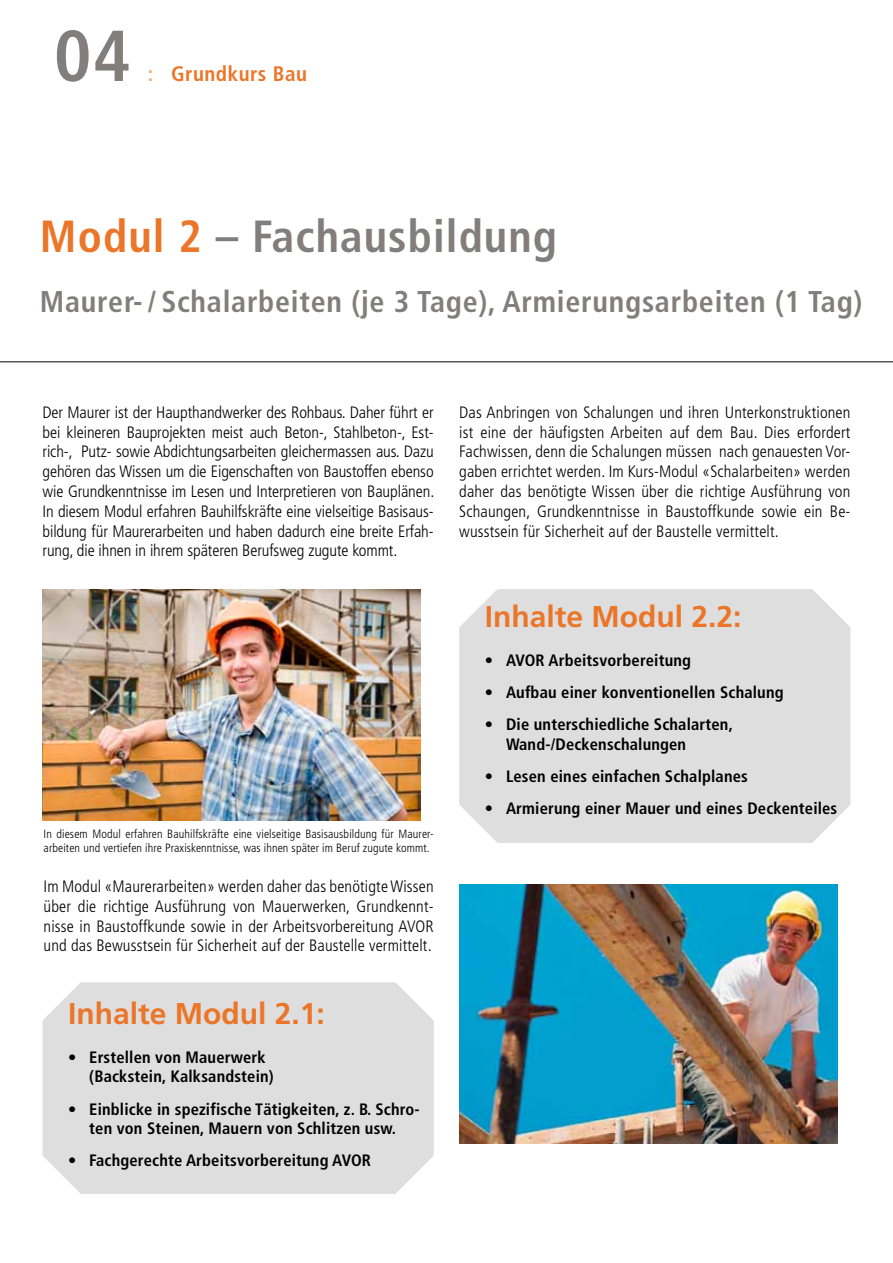
<style>
.page{position:relative;width:893px;height:1263px;background:#fff}
.page>*{position:absolute;margin:0;border:0;box-sizing:border-box;transform-origin:0 0}
.t1{font:700 condensed 72px "Frutiger";color:#817e7b}
.t2{font:700 condensed 45px "Frutiger";letter-spacing:.025em;color:#817e7b}
.t3{font:700 condensed 30px "Frutiger";letter-spacing:.025em;color:#817e7b}
.t4{font:700 30px "Frutiger";color:#eb7629}
.t5{font:700 condensed 21px "Frutiger";letter-spacing:.025em;color:#eb7629}
.t6{font:300 condensed 16.5px/19.8px "Frutiger";letter-spacing:.01em;color:#000;text-align:justify}
.t7{font:700 condensed 16.5px/19.5px "Frutiger";letter-spacing:.01em;color:#000}
.t8{font:300 condensed 12px/14.4px "Frutiger";letter-spacing:.01em;color:#000}
.s1{color:#f6ac6e}
.s2{color:#eb7629}
</style>
<div class="page">
<hr style="left:0;top:361px;width:893px;height:1px;background:#000">
<div style="left:43px;top:982px;width:391px;height:212px;background:#dedede"></div>
<div style="left:459px;top:589px;width:391px;height:254px;background:#dedede"></div>
<img style="left:43px;top:589px;width:378px;height:232px">
<img style="left:459px;top:884px;width:379px;height:259px">
<h1 class="t1" style="left:54px;top:18px;width:78px">04</h1>
<p class="t5" style="left:148px;top:63px;width:161px"><span class="s1">:</span> Grundkurs Bau</p>
<h2 class="t2" style="left:40px;top:213px;width:519px"><span class="s2">Modul 2</span> – Fachausbildung</h2>
<h3 class="t3" style="left:40px;top:286px;width:824px">Maurer- / Schalarbeiten (je 3 Tage), Armierungsarbeiten (1 Tag)</h3>
<p class="t6" style="left:43px;top:403px;width:393px">Der Maurer ist der Haupthandwerker des Rohbaus. Daher führt er bei kleineren Bauprojekten meist auch Beton-, Stahlbeton-, Est&shy;rich-, Putz- sowie Abdichtungsarbeiten gleichermassen aus. Dazu gehören das Wissen um die Eigenschaften von Baustoffen ebenso wie Grundkenntnisse im Lesen und Interpretieren von Bauplänen.<br>In diesem Modul erfahren Bauhilfskräfte eine vielseitige Basisaus&shy;bildung für Maurerarbeiten und haben dadurch eine breite Erfah&shy;rung, die ihnen in ihrem späteren Berufsweg zugute kommt.</p>
<p class="t6" style="left:459px;top:403px;width:393px">Das Anbringen von Schalungen und ihren Unterkonstruktionen ist eine der häufigsten Arbeiten auf dem Bau. Dies erfordert Fachwissen, denn die Schalungen müssen nach genauesten Vor&shy;gaben errichtet werden. Im Kurs-Modul «Schalarbeiten» werden daher das benötigte Wissen über die richtige Ausführung von Schaungen, Grundkenntnisse in Baustoffkunde sowie ein Be&shy;wusstsein für Sicherheit auf der Baustelle vermittelt.</p>
<p class="t8" style="left:44px;top:827px;width:392px">In diesem Modul erfahren Bauhilfskräfte eine vielseitige Basisausbildung für Maurer&shy;arbeiten und vertiefen ihre Praxiskenntnisse, was ihnen später im Beruf zugute kommt.</p>
<p class="t6" style="left:44px;top:877px;width:392px">Im Modul «Maurerarbeiten» werden daher das benötigte Wissen über die richtige Ausführung von Mauerwerken, Grundkennt&shy;nisse in Baustoffkunde sowie in der Arbeitsvorbereitung AVOR und das Bewusstsein für Sicherheit auf der Baustelle vermittelt.</p>
<h3 class="t4" style="left:68px;top:1001px;width:258px">Inhalte Modul 2.1:</h3>
<p class="t7" style="left:89px;top:1047px;width:186px;text-indent:-21px">• Erstellen von Mauerwerk (Backstein, Kalksandstein)</p>
<p class="t7" style="left:68px;top:1099px;width:353px;text-align:center">• Einblicke in spezifische Tätigkeiten, z. B. Schro&shy;ten von Steinen, Mauern von Schlitzen usw.</p>
<p class="t7" style="left:68px;top:1151px;width:304px">• Fachgerechte Arbeitsvorbereitung AVOR</p>
<h3 class="t4" style="left:485px;top:604px;width:258px">Inhalte Modul 2.2:</h3>
<p class="t7" style="left:485px;top:650px;width:208px">• AVOR Arbeitsvorbereitung</p>
<p class="t7" style="left:485px;top:682px;width:300px">• Aufbau einer konventionellen Schalung</p>
<p class="t7" style="left:506px;top:715px;width:228px;text-indent:-21px">• Die unterschiedliche Schalarten,<br>Wand-/Deckenschalungen</p>
<p class="t7" style="left:485px;top:766px;width:265px">• Lesen eines einfachen Schalplanes</p>
<p class="t7" style="left:485px;top:799px;width:354px">• Armierung einer Mauer und eines Deckenteiles</p>
</div>
